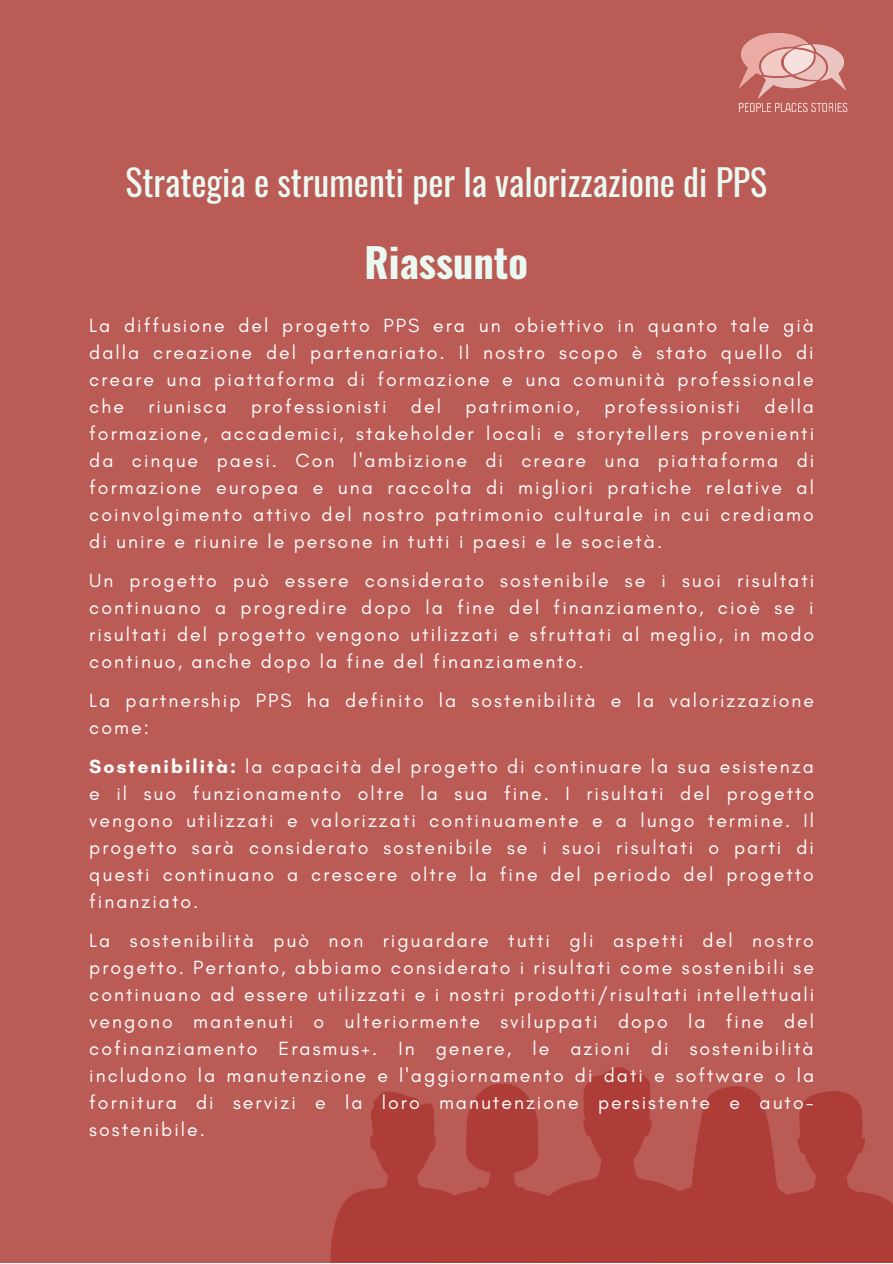
<style>
.page{position:relative;width:893px;height:1264px;background:#fff}
.page>*{position:absolute;margin:0;border:0;box-sizing:border-box;transform-origin:0 0}
.t1{font:700 40.5px "Oswald";color:#eafaf3}
.t2{font:36px "Oswald";color:#eafaf3}
.t3{font:19.5px/27px "Glacial Indifference";letter-spacing:.105em;color:#fff;text-align:justify}
.s1{font-weight:700}
</style>
<div class="page">
<div style="left:0;top:0;width:892px;height:1262px;background:#bb5b56"></div>
<svg style="left:330px;top:1067px;width:562px;height:195px"></svg>
<img style="left:738px;top:34px;width:109px;height:79px">
<p class="t2" style="left:125px;top:154px;width:643px">Strategia e strumenti per la valorizzazione di PPS</p>
<p class="t1" style="left:364px;top:231px;width:165px">Riassunto</p>
<p class="t3" style="left:89px;top:312px;width:726px">La diffusione del progetto PPS era un obiettivo in quanto tale già dalla creazione del partenariato. Il nostro scopo è stato quello di creare una piattaforma di formazione e una comunità professionale che</p>
<p class="t3" style="left:89px;top:393px;width:726px;text-indent:675px">della formazione, accademici, stakeholder locali e storytellers provenienti da cinque paesi. Con l'ambizione di creare una piattaforma di formazione europea e una raccolta di migliori pratiche relative al coinvolgimento attivo del nostro patrimonio culturale in cui crediamo di unire e riunire le persone in tutti i paesi e le società.</p>
<p class="t3" style="left:89px;top:567px;width:726px">Un progetto può essere considerato sostenibile se i suoi risultati continuano a progredire dopo la fine del finanziamento, cioè se i risultati del progetto vengono utilizzati e sfruttati al meglio, in modo continuo, anche dopo la fine del finanziamento.</p>
<p class="t3" style="left:89px;top:687px;width:726px">La partnership PPS ha definito la sostenibilità e la valorizzazione come:</p>
<p class="t3" style="left:89px;top:753px;width:726px"><span class="s1">Sostenibilità:</span> la capacità del progetto di continuare la sua esistenza e il suo funzionamento oltre la sua fine. I risultati del progetto vengono utilizzati e valorizzati continuamente e a lungo termine. Il progetto sarà considerato sostenibile se i suoi risultati o parti di questi continuano a crescere oltre la fine del periodo del progetto finanziato.</p>
<p class="t3" style="left:89px;top:926px;width:726px">La sostenibilità può non riguardare tutti gli aspetti del nostro progetto. Pertanto, abbiamo considerato i risultati come sostenibili se continuano ad essere utilizzati e i nostri prodotti/risultati intellettuali vengono mantenuti o ulteriormente sviluppati dopo la fine del cofinanziamento Erasmus+. In genere, le azioni di sostenibilità includono la manutenzione e l'aggiornamento di dati e software o la fornitura di servizi e la loro manutenzione persistente e auto&shy;sostenibile.</p>
<p class="t3" style="left:148px;top:393px;width:80px">riunisca</p>
<p class="t3" style="left:251px;top:393px;width:137px">professionisti</p>
<p class="t3" style="left:411px;top:393px;width:32px">del</p>
<p class="t3" style="left:465px;top:393px;width:116px">patrimonio,</p>
<p class="t3" style="left:604px;top:393px;width:137px">professionisti</p>
</div>
